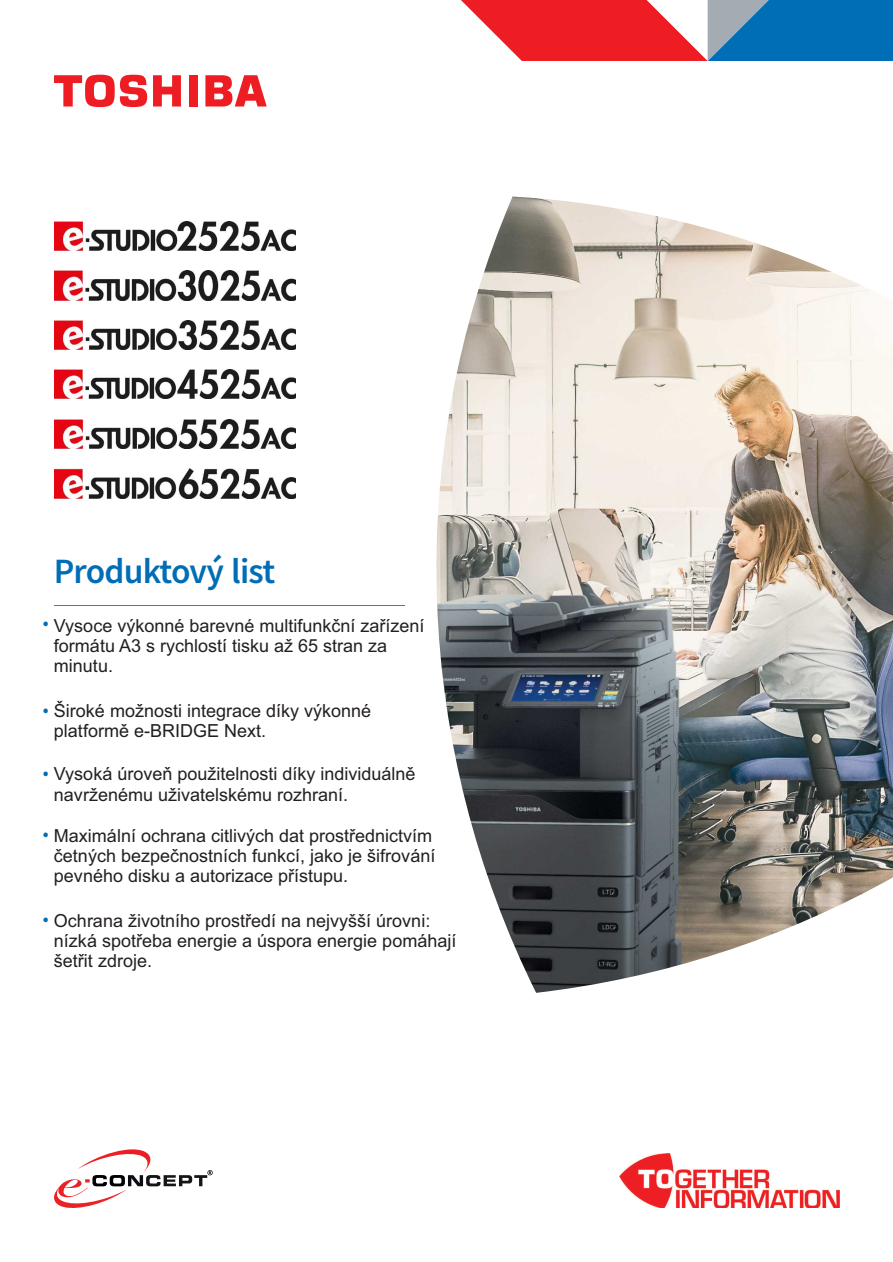
<style>
.page{position:relative;width:893px;height:1262px;background:#fff}
.page>*{position:absolute;margin:0;border:0;box-sizing:border-box;transform-origin:0 0}
.t1{font:500 35.55px "Toshiba Sans";letter-spacing:-.02em;color:#006db7}
.t2{font:19.5px "Toshiba Sans";color:#006db7}
.t3{font:18px/20.1px "Arial";color:#231f20}
.s1{font-family:"Toshiba Sans";font-size:19.5px;color:#006db7}
</style>
<div class="page">
<div style="left:189px;top:75px;width:8px;height:31px;background:#ee1d23"></div>
<svg style="left:153px;top:75px;width:28px;height:31px"></svg>
<svg style="left:205px;top:75px;width:62px;height:31px"></svg>
<svg style="left:54px;top:74px;width:93px;height:33px"></svg>
<svg style="left:461px;top:0;width:432px;height:61px;background:#976481"></svg>
<img style="left:620px;top:1153px;width:219px;height:54px">
<img style="left:54px;top:419px;width:241px;height:30px">
<img style="left:54px;top:469px;width:241px;height:29px">
<img style="left:54px;top:320px;width:241px;height:30px">
<img style="left:54px;top:370px;width:241px;height:29px">
<img style="left:54px;top:221px;width:241px;height:30px">
<img style="left:54px;top:271px;width:241px;height:29px">
<img style="left:436px;top:196px;width:457px;height:796px">
<svg style="left:54px;top:1149px;width:159px;height:59px"></svg>
<hr style="left:54px;top:605px;width:351px;height:1px;background:#000">
<h1 class="t1" style="left:54px;top:556px;width:223px">Produktový list</h1>
<p class="t3" style="left:54px;top:617px;width:372px">Vysoce výkonné barevné multifunkční zařízení formátu A3 s rychlostí tisku až 65 stran za minutu.</p>
<p class="t2" style="left:43px;top:614px;width:7px">•</p>
<p class="t3" style="left:43px;top:702px;width:330px"><span class="s1">•</span> Široké možnosti integrace díky výkonné</p>
<p class="t3" style="left:54px;top:722px;width:214px">platformě e-BRIDGE Next.</p>
<p class="t3" style="left:43px;top:765px;width:374px"><span class="s1">•</span> Vysoká úroveň použitelnosti díky individuálně</p>
<p class="t3" style="left:54px;top:786px;width:296px">navrženému uživatelskému rozhraní.</p>
<p class="t3" style="left:54px;top:827px;width:383px">Maximální ochrana citlivých dat prostřednictvím četných bezpečnostních funkcí, jako je šifrování pevného disku a autorizace přístupu.</p>
<p class="t2" style="left:43px;top:825px;width:7px">•</p>
<p class="t3" style="left:43px;top:912px;width:389px"><span class="s1">•</span> Ochrana životního prostředí na nejvyšší úrovni:</p>
<p class="t3" style="left:54px;top:932px;width:404px">nízká spotřeba energie a úspora energie pomáhají šetřit zdroje.</p>
</div>
